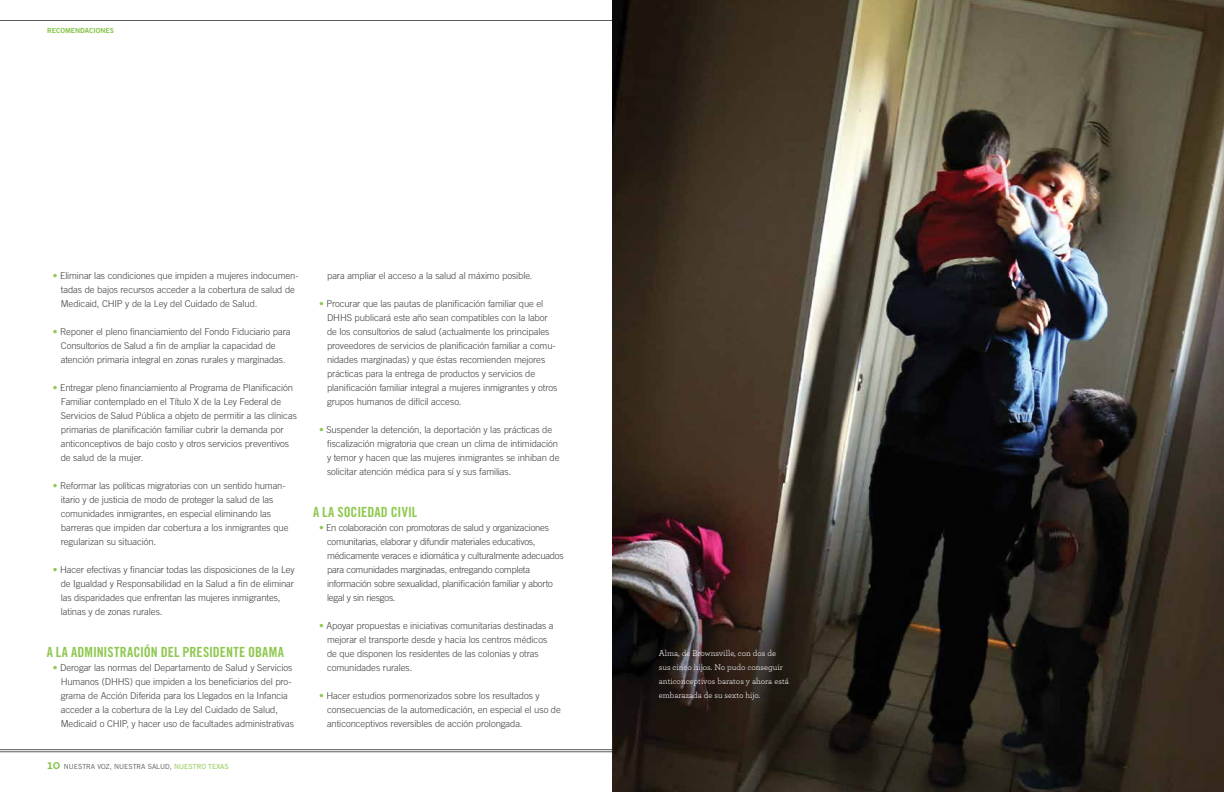
<style>
.page{position:relative;width:1224px;height:792px;background:#fff}
.page>*{position:absolute;margin:0;border:0;box-sizing:border-box;transform-origin:0 0}
.t1{font:14px "Trade Gothic Bold Cond Twenty";letter-spacing:.005em;color:#8fc850}
.t2{font:300 9.5px/14px "Trade Gothic";letter-spacing:-.01em;color:#414042}
.t3{font:8.5px/14px "Archer";color:#fff}
.t4{font:7px "Trade Gothic";color:#58595b}
.t5{font:7px "Trade Gothic Bold Two";color:#82c341}
.s1{color:#8fc850}
.s2{font-family:"Archer";font-weight:700;font-size:13px;color:#82c341}
.s3{color:#82c341}
</style>
<div class="page">
<hr style="left:0;top:752px;width:1224px;height:1px;background:#58595b">
<hr style="left:0;top:749px;width:1224px;height:1px;background:#58595b">
<hr style="left:0;top:20px;width:1224px;height:1px;background:#58595b">
<img style="left:612px;top:0;width:612px;height:792px">
<p class="t5" style="left:47px;top:26px;width:68px">RECOMENDACIONES</p>
<p class="t2" style="left:61px;top:269px;width:239px;text-indent:-8px"><span class="s1">•</span> Eliminar las condiciones que impiden a mujeres indocumen&shy;tadas de bajos recursos acceder a la cobertura de salud de<br>Medicaid, CHIP y de la Ley del Cuidado de Salud.</p>
<p class="t2" style="left:61px;top:325px;width:231px;text-indent:-8px"><span class="s1">•</span> Reponer el pleno financiamiento del Fondo Fiduciario para<br>Consultorios de Salud a fin de ampliar la capacidad de atención primaria integral en zonas rurales y marginadas.</p>
<p class="t2" style="left:61px;top:381px;width:238px;text-indent:-8px"><span class="s1">•</span> Entregar pleno financiamiento al Programa de Planificación Familiar contemplado en el Título X de la Ley Federal de Servicios de Salud Pública a objeto de permitir a las clínicas primarias de planificación familiar cubrir la demanda por anticonceptivos de bajo costo y otros servicios preventivos de salud de la mujer.</p>
<p class="t2" style="left:61px;top:479px;width:229px;text-indent:-8px"><span class="s1">•</span> Reformar las políticas migratorias con un sentido human&shy;itario y de justicia de modo de proteger la salud de las comunidades inmigrantes, en especial eliminando las barreras que impiden dar cobertura a los inmigrantes que regularizan su situación.</p>
<p class="t2" style="left:61px;top:563px;width:235px;text-indent:-8px"><span class="s1">•</span> Hacer efectivas y financiar todas las disposiciones de la Ley de Igualdad y Responsabilidad en la Salud a fin de eliminar las disparidades que enfrentan las mujeres inmigrantes, latinas y de zonas rurales.</p>
<h1 class="t1" style="left:47px;top:644px;width:239px">A LA ADMINISTRACIÓN DEL PRESIDENTE OBAMA</h1>
<p class="t2" style="left:61px;top:661px;width:235px;text-indent:-8px"><span class="s1">•</span> Derogar las normas del Departamento de Salud y Servicios Humanos (DHHS) que impiden a los beneficiarios del pro&shy;grama de Acción Diferida para los Llegados en la Infancia acceder a la cobertura de la Ley del Cuidado de Salud, Medicaid o CHIP, y hacer uso de facultades administrativas</p>
<p class="t4" style="left:47px;top:762px;width:183px"><span class="s2">10</span> NUESTRA VOZ, NUESTRA SALUD, <span class="s3">NUESTRO TEXAS</span></p>
<p class="t2" style="left:327px;top:269px;width:207px">para ampliar el acceso a la salud al máximo posible.</p>
<p class="t2" style="left:327px;top:297px;width:232px;text-indent:-8px"><span class="s1">•</span> Procurar que las pautas de planificación familiar que el DHHS publicará este año sean compatibles con la labor de los consultorios de salud (actualmente los principales proveedores de servicios de planificación familiar a comu&shy;nidades marginadas) y que éstas recomienden mejores prácticas para la entrega de productos y servicios de planificación familiar integral a mujeres inmigrantes y otros grupos humanos de difícil acceso.</p>
<p class="t2" style="left:327px;top:423px;width:234px;text-indent:-8px"><span class="s1">•</span> Suspender la detención, la deportación y las prácticas de fiscalización migratoria que crean un clima de intimidación y temor y hacen que las mujeres inmigrantes se inhiban de solicitar atención médica para sí y sus familias.</p>
<h1 class="t1" style="left:313px;top:504px;width:106px">A LA SOCIEDAD CIVIL</h1>
<p class="t2" style="left:327px;top:521px;width:238px;text-indent:-8px"><span class="s1">•</span> En colaboración con promotoras de salud y organizaciones comunitarias, elaborar y difundir materiales educativos, médicamente veraces e idiomática y culturalmente adecuados para comunidades marginadas, entregando completa información sobre sexualidad, planificación familiar y aborto legal y sin riesgos.</p>
<p class="t2" style="left:327px;top:619px;width:228px;text-indent:-8px"><span class="s1">•</span> Apoyar propuestas e iniciativas comunitarias destinadas a mejorar el transporte desde y hacia los centros médicos de que disponen los residentes de las colonias y otras comunidades rurales.</p>
<p class="t2" style="left:327px;top:689px;width:235px;text-indent:-8px"><span class="s1">•</span> Hacer estudios pormenorizados sobre los resultados y consecuencias de la automedicación, en especial el uso de anticonceptivos reversibles de acción prolongada.</p>
<p class="t3" style="left:659px;top:646px;width:132px">Alma, de Brownsville, con dos de sus cinco hijos. No pudo conseguir anticonceptivos baratos y ahora está embarazada de su sexto hijo.</p>
</div>
